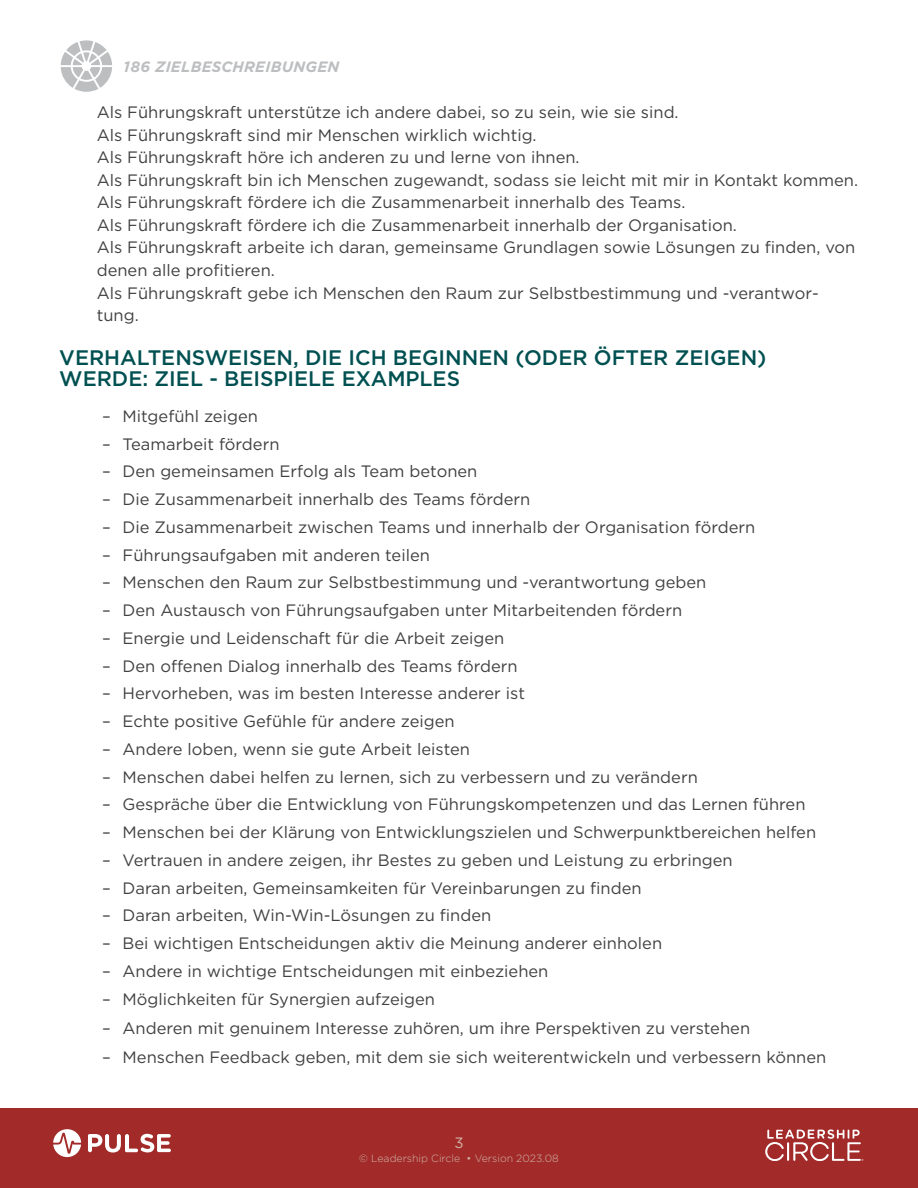
<style>
.page{position:relative;width:918px;height:1188px;background:#fff}
.page>*{position:absolute;margin:0;border:0;box-sizing:border-box;transform-origin:0 0}
.t1{font:500 21px/21px "Gotham";color:#005051}
.t2{font:16.5px/22.5px "Gotham";color:#414042}
.t3{font:italic 700 15px "Gotham";letter-spacing:.015em;color:#bcbec0}
.t4{font:15px "Gotham";color:#d0b5a8}
.t5{font:300 10.5px "Gotham";color:#d0b5a8}
</style>
<div class="page">
<svg style="left:61px;top:40px;width:51px;height:52px"></svg>
<div style="left:0;top:1108px;width:918px;height:80px;background:#a22b2a"></div>
<svg style="left:765px;top:1129px;width:98px;height:32px"></svg>
<svg style="left:88px;top:1134px;width:83px;height:19px"></svg>
<svg style="left:53px;top:1129px;width:28px;height:28px"></svg>
<p class="t3" style="left:124px;top:57px;width:217px">186 ZIELBESCHREIBUNGEN</p>
<p class="t2" style="left:97px;top:101px;width:763px">Als Führungskraft unterstütze ich andere dabei, so zu sein, wie sie sind.<br>Als Führungskraft sind mir Menschen wirklich wichtig.<br>Als Führungskraft höre ich anderen zu und lerne von ihnen.<br>Als Führungskraft bin ich Menschen zugewandt, sodass sie leicht mit mir in Kontakt kommen.<br>Als Führungskraft fördere ich die Zusammenarbeit innerhalb des Teams.<br>Als Führungskraft fördere ich die Zusammenarbeit innerhalb der Organisation.<br>Als Führungskraft arbeite ich daran, gemeinsame Grundlagen sowie Lösungen zu finden, von denen alle profitieren.<br>Als Führungskraft gebe ich Menschen den Raum zur Selbstbestimmung und -verantwor&shy;tung.</p>
<p class="t1" style="left:59px;top:347px;width:709px">VERHALTENSWEISEN, DIE ICH BEGINNEN (ODER ÖFTER ZEIGEN)<br>WERDE: ZIEL - BEISPIELE EXAMPLES</p>
<p class="t2" style="left:102px;top:404px;width:157px">– Mitgefühl zeigen</p>
<p class="t2" style="left:102px;top:432px;width:179px">– Teamarbeit fördern</p>
<p class="t2" style="left:102px;top:460px;width:377px">– Den gemeinsamen Erfolg als Team betonen</p>
<p class="t2" style="left:102px;top:488px;width:430px">– Die Zusammenarbeit innerhalb des Teams fördern</p>
<p class="t2" style="left:102px;top:516px;width:654px">– Die Zusammenarbeit zwischen Teams und innerhalb der Organisation fördern</p>
<p class="t2" style="left:102px;top:543px;width:329px">– Führungsaufgaben mit anderen teilen</p>
<p class="t2" style="left:102px;top:571px;width:605px">– Menschen den Raum zur Selbstbestimmung und -verantwortung geben</p>
<p class="t2" style="left:102px;top:599px;width:581px">– Den Austausch von Führungsaufgaben unter Mitarbeitenden fördern</p>
<p class="t2" style="left:102px;top:627px;width:404px">– Energie und Leidenschaft für die Arbeit zeigen</p>
<p class="t2" style="left:102px;top:654px;width:417px">– Den offenen Dialog innerhalb des Teams fördern</p>
<p class="t2" style="left:102px;top:682px;width:424px">– Hervorheben, was im besten Interesse anderer ist</p>
<p class="t2" style="left:102px;top:710px;width:354px">– Echte positive Gefühle für andere zeigen</p>
<p class="t2" style="left:102px;top:738px;width:369px">– Andere loben, wenn sie gute Arbeit leisten</p>
<p class="t2" style="left:102px;top:765px;width:597px">– Menschen dabei helfen zu lernen, sich zu verbessern und zu verändern</p>
<p class="t2" style="left:102px;top:793px;width:705px">– Gespräche über die Entwicklung von Führungskompetenzen und das Lernen führen</p>
<p class="t2" style="left:102px;top:821px;width:715px">– Menschen bei der Klärung von Entwicklungszielen und Schwerpunktbereichen helfen</p>
<p class="t2" style="left:102px;top:849px;width:632px">– Vertrauen in andere zeigen, ihr Bestes zu geben und Leistung zu erbringen</p>
<p class="t2" style="left:102px;top:876px;width:541px">– Daran arbeiten, Gemeinsamkeiten für Vereinbarungen zu finden</p>
<p class="t2" style="left:102px;top:904px;width:391px">– Daran arbeiten, Win-Win-Lösungen zu finden</p>
<p class="t2" style="left:102px;top:932px;width:561px">– Bei wichtigen Entscheidungen aktiv die Meinung anderer einholen</p>
<p class="t2" style="left:102px;top:960px;width:448px">– Andere in wichtige Entscheidungen mit einbeziehen</p>
<p class="t2" style="left:102px;top:987px;width:334px">– Möglichkeiten für Synergien aufzeigen</p>
<p class="t2" style="left:102px;top:1017px;width:649px">– Anderen mit genuinem Interesse zuhören, um ihre Perspektiven zu verstehen</p>
<p class="t2" style="left:102px;top:1046px;width:725px">– Menschen Feedback geben, mit dem sie sich weiterentwickeln und verbessern können</p>
<p class="t4" style="left:454px;top:1133px;width:11px">3</p>
<p class="t5" style="left:359px;top:1152px;width:201px">© Leadership Circle • Version 2023.08</p>
</div>
